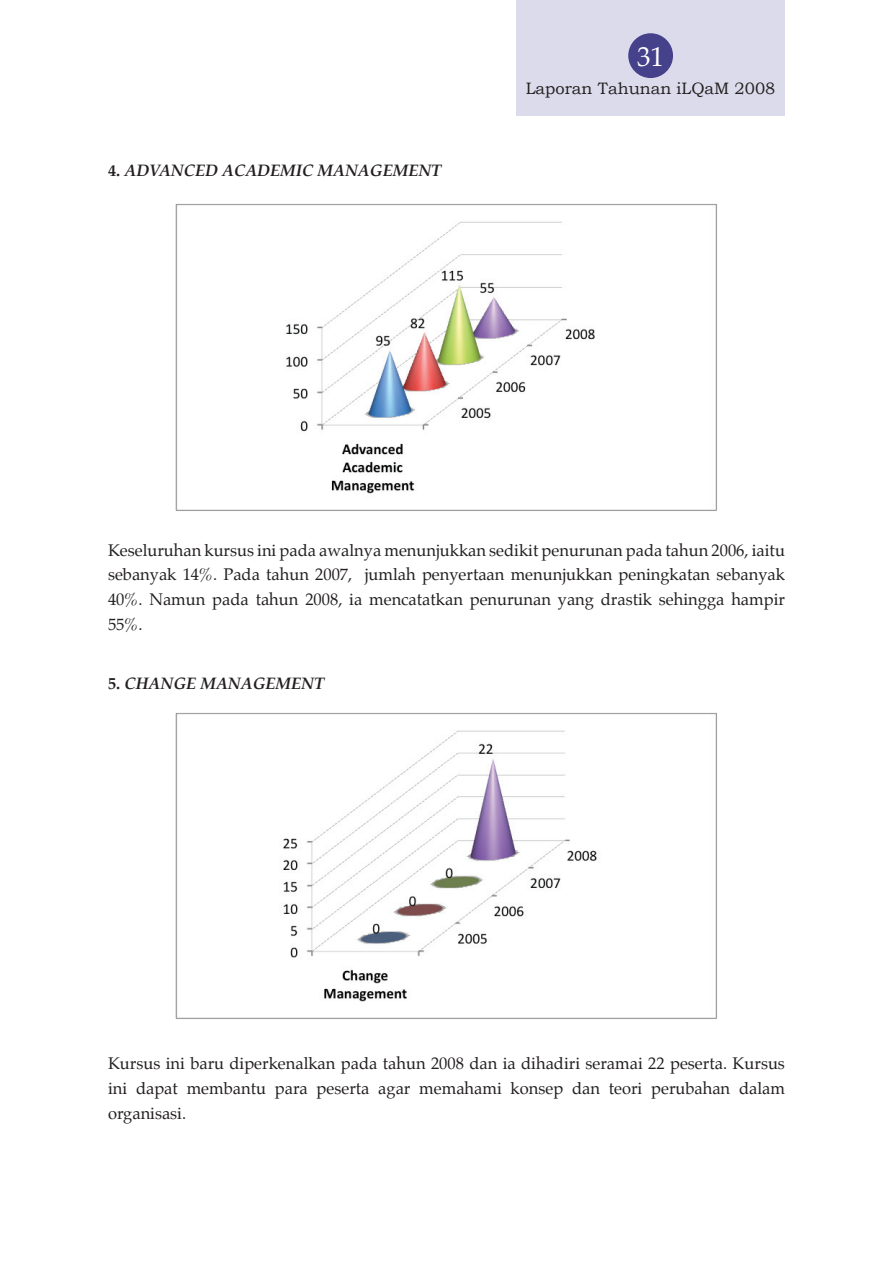
<style>
.page{position:relative;width:893px;height:1263px;background:#fff}
.page>*{position:absolute;margin:0;border:0;box-sizing:border-box;transform-origin:0 0}
.t1{font:27px "Palatino";color:#fff}
.t2{font:16.5px/24.8px "Palatino";color:#231f20;text-align:justify}
.t3{font:italic 700 16.5px "Palatino";color:#231f20}
.t4{font:16.5px "Bookman Old Style";color:#231f20}
.s1{font-style:normal}
</style>
<div class="page">
<div style="left:516px;top:0;width:269px;height:116px;background:#dcdbeb"></div>
<div style="left:628px;top:33px;width:45px;height:45px;background:#45428b;border-radius:50%"></div>
<img style="left:175px;top:204px;width:542px;height:307px">
<img style="left:175px;top:713px;width:542px;height:306px">
<h1 class="t1" style="left:637px;top:35px;width:28px">31</h1>
<p class="t3" style="left:108px;top:157px;width:335px"><span class="s1">4.</span> ADVANCED ACADEMIC MANAGEMENT</p>
<p class="t4" style="left:526px;top:78px;width:251px">Laporan Tahunan iLQaM 2008</p>
<p class="t2" style="left:108px;top:538px;width:678px">Keseluruhan kursus ini pada awalnya menunjukkan sedikit penurunan pada tahun 2006, iaitu sebanyak 14%. Pada tahun 2007, jumlah penyertaan menunjukkan peningkatan sebanyak 40%. Namun pada tahun 2008, ia mencatatkan penurunan yang drastik sehingga hampir 55%.</p>
<p class="t3" style="left:108px;top:671px;width:218px"><span class="s1">5.</span> CHANGE MANAGEMENT</p>
<p class="t2" style="left:108px;top:1051px;width:678px">Kursus ini baru diperkenalkan pada tahun 2008 dan ia dihadiri seramai 22 peserta. Kursus ini dapat membantu para peserta agar memahami konsep dan teori perubahan dalam organisasi.</p>
</div>
